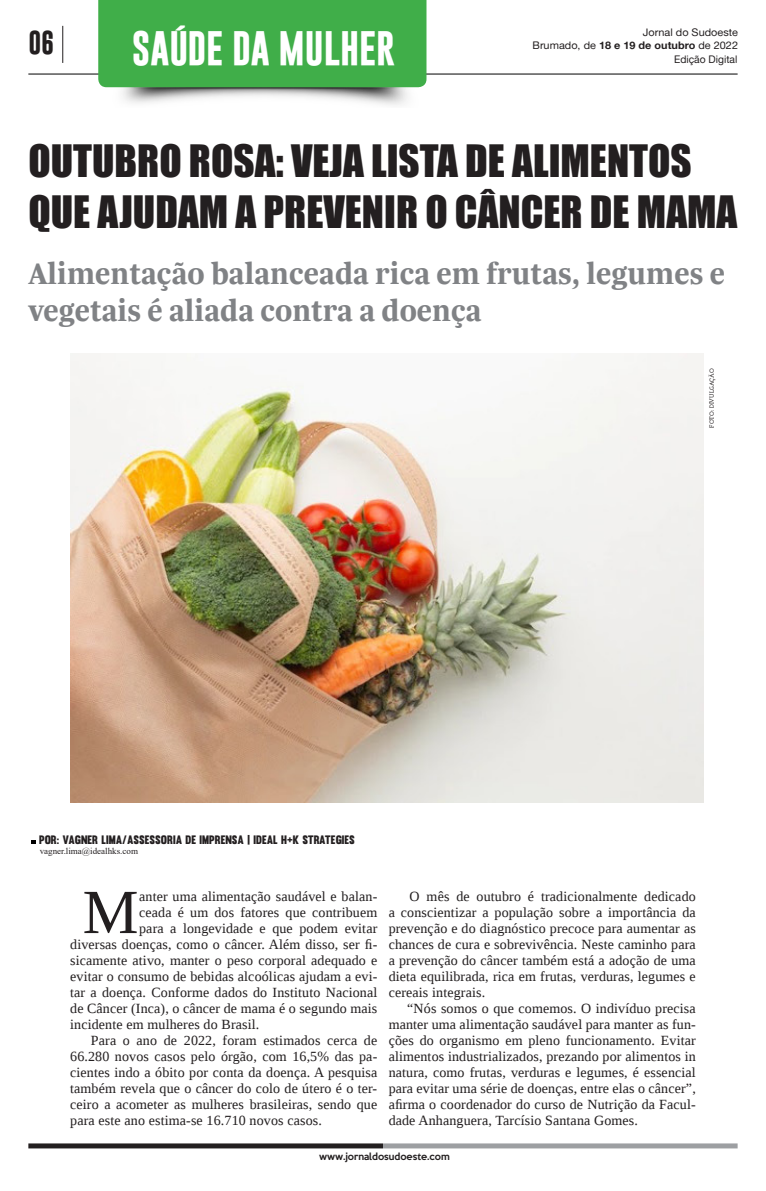
<style>
.page{position:relative;width:766px;height:1191px;background:#fff}
.page>*{position:absolute;margin:0;border:0;box-sizing:border-box;transform-origin:0 0}
.t1{font:62.9px "Liberation Serif";color:#231f20}
.t2{font:41px/51px "Impact";color:#231f20}
.t3{font:700 35px "Gobold";color:#fff}
.t4{font:700 32px/37px "Trola";color:#808285}
.t5{font:700 24px "Gobold";color:#231f20}
.t6{font:14px/16px "Liberation Serif";letter-spacing:.01em;color:#231f20;text-align:justify}
.t7{font:12px "Muro";color:#231f20}
.t8{font:10.5px "Alte Haas Grotesk";color:#231f20;scale:1.04 1}
.t9{font:10.5px "Alte Haas Grotesk";color:#231f20}
.t10{font:500 9px "Keep Calm";color:#231f20}
.t11{font:9px "Times New Roman";color:#231f20}
.t12{font:700 6px "Josefin Slab";color:#231f20}
.s1{font-family:"Alte Haas Grotesk Bold"}
</style>
<div class="page">
<div style="left:28px;top:1143px;width:355px;height:5px;background:#231f20"></div>
<div style="left:383px;top:1143px;width:354px;height:5px;background:#9d9fa2"></div>
<hr style="left:28px;top:74px;width:709px;height:1px;background:#000">
<hr style="left:62px;top:26px;width:1px;height:37px;background:#231f20">
<img style="left:93px;top:11px;width:341px;height:94px">
<div style="left:98px;top:0;width:328px;height:87px;background:#40ae49"></div>
<svg style="left:31px;top:840px;width:5px;height:3px"></svg>
<img style="left:70px;top:353px;width:632px;height:449px">
<h3 class="t3" style="left:132px;top:25px;width:264px">SAÚDE DA MULHER</h3>
<p class="t8" style="left:642px;top:26px;width:93px">Jornal do Sudoeste</p>
<h3 class="t5" style="left:28px;top:27px;width:28px">06</h3>
<p class="t8" style="left:532px;top:39px;width:199px">Brumado, de <span class="s1">18 e 19 de outubro</span> de 2022</p>
<p class="t9" style="left:674px;top:53px;width:65px">Edição Digital</p>
<h2 class="t2" style="left:28px;top:134px;width:710px">OUTUBRO ROSA: VEJA LISTA DE ALIMENTOS<br>QUE AJUDAM A PREVENIR O CÂNCER DE MAMA</h2>
<h3 class="t4" style="left:28px;top:254px;width:698px">Alimentação balanceada rica em frutas, legumes e vegetais é aliada contra a doença</h3>
<p class="t12" style="left:708px;top:427px;width:60px;rotate:-90deg">FOTO: DIVULGAÇÃO</p>
<p class="t7" style="left:39px;top:832px;width:317px">POR: VAGNER LIMA/ASSESSORIA DE IMPRENSA | IDEAL H+K STRATEGIES</p>
<p class="t11" style="left:40px;top:844px;width:100px">vagner.lima@idealhks.com</p>
<h1 class="t1" style="left:83px;top:871px;width:57px">M</h1>
<p class="t6" style="left:139px;top:888px;width:240px">anter uma alimentação saudável e balan-</p>
<p class="t6" style="left:139px;top:904px;width:239px">ceada é um dos fatores que contribuem</p>
<p class="t6" style="left:139px;top:920px;width:239px">para a longevidade e que podem evitar</p>
<p class="t6" style="left:70px;top:936px;width:308px">diversas doenças, como o câncer. Além disso, ser fi-</p>
<p class="t6" style="left:70px;top:952px;width:308px">sicamente ativo, manter o peso corporal adequado e</p>
<p class="t6" style="left:70px;top:968px;width:308px">evitar o consumo de bebidas alcoólicas ajudam a evi-</p>
<p class="t6" style="left:70px;top:984px;width:308px">tar a doença. Conforme dados do Instituto Nacional</p>
<p class="t6" style="left:70px;top:1000px;width:308px">de Câncer (Inca), o câncer de mama é o segundo mais</p>
<p class="t6" style="left:70px;top:1016px;width:191px">incidente em mulheres do Brasil.</p>
<p class="t6" style="left:91px;top:1032px;width:288px">Para o ano de 2022, foram estimados cerca de</p>
<p class="t6" style="left:70px;top:1048px;width:308px">66.280 novos casos pelo órgão, com 16,5% das pa-</p>
<p class="t6" style="left:70px;top:1064px;width:308px">cientes indo a óbito por conta da doença. A pesquisa</p>
<p class="t6" style="left:70px;top:1080px;width:308px">também revela que o câncer do colo de útero é o ter-</p>
<p class="t6" style="left:70px;top:1096px;width:308px">ceiro a acometer as mulheres brasileiras, sendo que</p>
<p class="t6" style="left:70px;top:1112px;width:253px">para este ano estima-se 16.710 novos casos.</p>
<p class="t6" style="left:388px;top:888px;width:308px;text-indent:21px">O mês de outubro é tradicionalmente dedicado a conscientizar a população sobre a importância da prevenção e do diagnóstico precoce para aumentar as chances de cura e sobrevivência. Neste caminho para a prevenção do câncer também está a adoção de uma dieta equilibrada, rica em frutas, verduras, legumes e cereais integrais.</p>
<p class="t6" style="left:388px;top:1000px;width:308px;text-indent:19px">“Nós somos o que comemos. O indivíduo precisa manter uma alimentação saudável para manter as fun&shy;ções do organismo em pleno funcionamento. Evitar alimentos industrializados, prezando por alimentos in natura, como frutas, verduras e legumes, é essencial para evitar uma série de doenças, entre elas o câncer”, afirma o coordenador do curso de Nutrição da Facul&shy;dade Anhanguera, Tarcísio Santana Gomes.</p>
<p class="t10" style="left:319px;top:1148px;width:132px">www.jornaldosudoeste.com</p>
</div>
